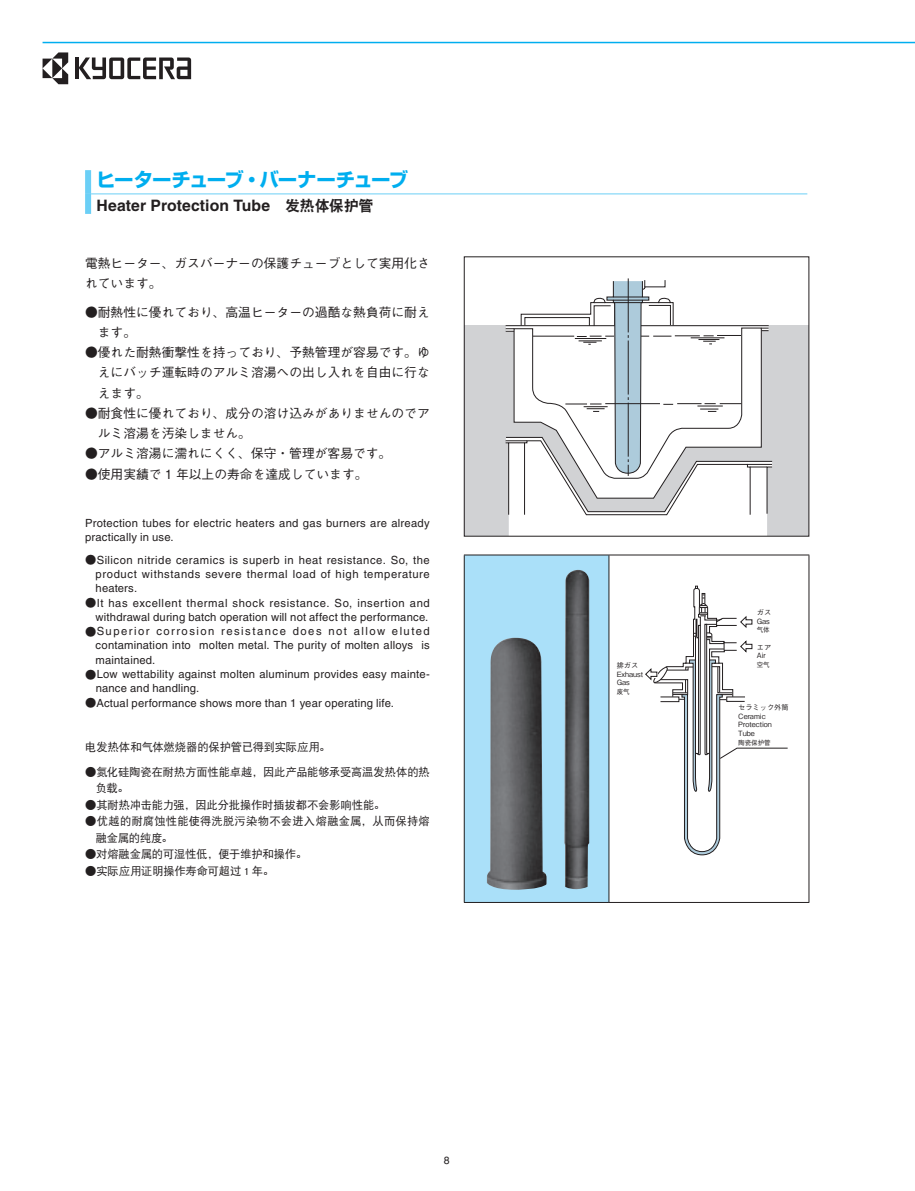
<style>
.page{position:relative;width:915px;height:1191px;background:#fff}
.page>*{position:absolute;margin:0;border:0;box-sizing:border-box;transform-origin:0 0}
.t1{font:700 19.5px "Shin Go Pro";letter-spacing:-.07em;color:#00aeef}
.t2{font:700 15.75px "Helvetica LT Std";letter-spacing:.005em;color:#231f20}
.t3{font:500 12.75px/20.2px "Gothic BBB Pro";color:#231f20}
.t4{font:11.25px/14.2px "Helvetica LT Std";letter-spacing:.02em;color:#231f20}
.t5{font:11.25px/16.5px "DFP Hei W5 GB EUC H";letter-spacing:-.005em;color:#231f20}
.t6{font:11.25px/16.5px "DFP Hei W5 GB EUC H";letter-spacing:.02em;color:#231f20}
.t7{font:10.5px "Helvetica LT Std";color:#231f20}
.t8{font:500 7.2px/8.7px "Gothic BBB Pro";color:#231f20}
.t9{font:6.45px "DFP Hei W5 GB EUC H";color:#231f20}
.s1{font-family:"DFP Hei W9 GB EUC H";font-weight:400;font-size:15px}
.s2{font-family:"Gothic BBB Pro";font-weight:500}
</style>
<div class="page">
<hr style="left:43px;top:42px;width:871px;height:1px;background:#00aeef">
<hr style="left:75px;top:57px;width:3px;height:22px;background:#231f20">
<svg style="left:79px;top:57px;width:112px;height:22px"></svg>
<svg style="left:43px;top:52px;width:25px;height:32px"></svg>
<hr style="left:91px;top:193px;width:716px;height:1px;background:#6bcff6">
<div style="left:85px;top:170px;width:6px;height:24px;background:#6bcff6"></div>
<div style="left:85px;top:194px;width:6px;height:20px;background:#6bcff6"></div>
<div style="left:464px;top:325px;width:344px;height:211px;background:#d1d2d4"></div>
<svg style="left:505px;top:278px;width:267px;height:256px"></svg>
<div style="left:464px;top:555px;width:144px;height:347px;background:#aae0f9"></div>
<hr style="left:463px;top:554px;width:145px;height:1px;background:#231f20">
<hr style="left:463px;top:555px;width:1px;height:347px;background:#231f20">
<hr style="left:608px;top:554px;width:201px;height:1px;background:#231f20">
<hr style="left:608px;top:555px;width:1px;height:347px;background:#231f20">
<hr style="left:808px;top:555px;width:1px;height:347px;background:#231f20">
<hr style="left:463px;top:902px;width:145px;height:1px;background:#231f20">
<hr style="left:608px;top:902px;width:201px;height:1px;background:#231f20">
<img style="left:487px;top:570px;width:102px;height:320px">
<svg style="left:645px;top:585px;width:142px;height:270px"></svg>
<h1 class="t1" style="left:97px;top:164px;width:313px">ヒーターチューブ・バーナーチューブ</h1>
<h2 class="t2" style="left:97px;top:196px;width:278px">Heater Protection Tube<span class="s1">　发热体保护管</span></h2>
<p class="t3" style="left:85px;top:251px;width:346px">電熱ヒーター、ガスバーナーの保護チューブとして実用化されています。</p>
<p class="t3" style="left:98px;top:300px;width:333px;text-indent:-13px">●耐熱性に優れており、高温ヒーターの過酷な熱負荷に耐えます。</p>
<p class="t3" style="left:98px;top:341px;width:333px;text-align:justify;text-indent:-13px">●優れた耐熱衝撃性を持っており、予熱管理が容易です。ゆえにバッチ運転時のアルミ溶湯への出し入れを自由に行なえます。</p>
<p class="t3" style="left:98px;top:401px;width:333px;text-indent:-13px">●耐食性に優れており、成分の溶け込みがありませんのでアルミ溶湯を汚染しません。</p>
<p class="t3" style="left:85px;top:442px;width:307px">●アルミ溶湯に濡れにくく、保守・管理が客易です。</p>
<p class="t3" style="left:85px;top:462px;width:284px">●使用実績で 1 年以上の寿命を達成しています。</p>
<p class="t4" style="left:85px;top:516px;width:346px">Protection tubes for electric heaters and gas burners are already practically in use.</p>
<p class="t4" style="left:96px;top:553px;width:335px;text-align:justify;text-indent:-11px"><span class="s2">●</span>Silicon nitride ceramics is superb in heat resistance. So, the product withstands severe thermal load of high temperature heaters.</p>
<p class="t4" style="left:85px;top:595px;width:346px;text-align:right"><span class="s2">●</span>It has excellent thermal shock resistance. So, insertion and withdrawal during batch operation will not affect the performance.</p>
<p class="t4" style="left:96px;top:624px;width:335px;text-align:justify;text-indent:-11px"><span class="s2">●</span>Superior corrosion resistance does not allow eluted contamination into molten metal. The purity of molten alloys is maintained.</p>
<p class="t4" style="left:96px;top:667px;width:335px;text-indent:-11px"><span class="s2">●</span>Low wettability against molten aluminum provides easy mainte&shy;nance and handling.</p>
<p class="t4" style="left:85px;top:695px;width:310px"><span class="s2">●</span>Actual performance shows more than 1 year operating life.</p>
<p class="t5" style="left:85px;top:738px;width:247px">电发热体和气体燃烧器的保护管已得到实际应用。</p>
<p class="t5" style="left:96px;top:763px;width:335px;text-indent:-10px">●氮化硅陶瓷在耐热方面性能卓越，因此产品能够承受高温发热体的热负载。</p>
<p class="t5" style="left:85px;top:796px;width:301px">●其耐热冲击能力强，因此分批操作时插拔都不会影响性能。</p>
<p class="t6" style="left:96px;top:813px;width:335px;text-indent:-10px">●优越的耐腐蚀性能使得洗脱污染物不会进入熔融金属，从而保持熔融金属的纯度。</p>
<p class="t5" style="left:85px;top:846px;width:223px">●对熔融金属的可湿性低，便于维护和操作。</p>
<p class="t5" style="left:85px;top:862px;width:190px">●实际应用证明操作寿命可超过 1 年。</p>
<p class="t7" style="left:444px;top:1153px;width:7px">8</p>
<p class="t8" style="left:616px;top:660px;width:28px">排ガス<br>Exhaust<br>Gas</p>
<p class="t9" style="left:616px;top:688px;width:14px">废气</p>
<p class="t8" style="left:756px;top:607px;width:16px">ガス<br>Gas</p>
<p class="t9" style="left:756px;top:627px;width:14px">气体</p>
<p class="t8" style="left:756px;top:642px;width:16px">エア<br>Air</p>
<p class="t9" style="left:756px;top:661px;width:14px">空气</p>
<p class="t8" style="left:738px;top:702px;width:52px">セラミック外筒<br>Ceramic<br>Protection<br>Tube</p>
<p class="t9" style="left:738px;top:739px;width:34px">陶瓷保护管</p>
</div>
